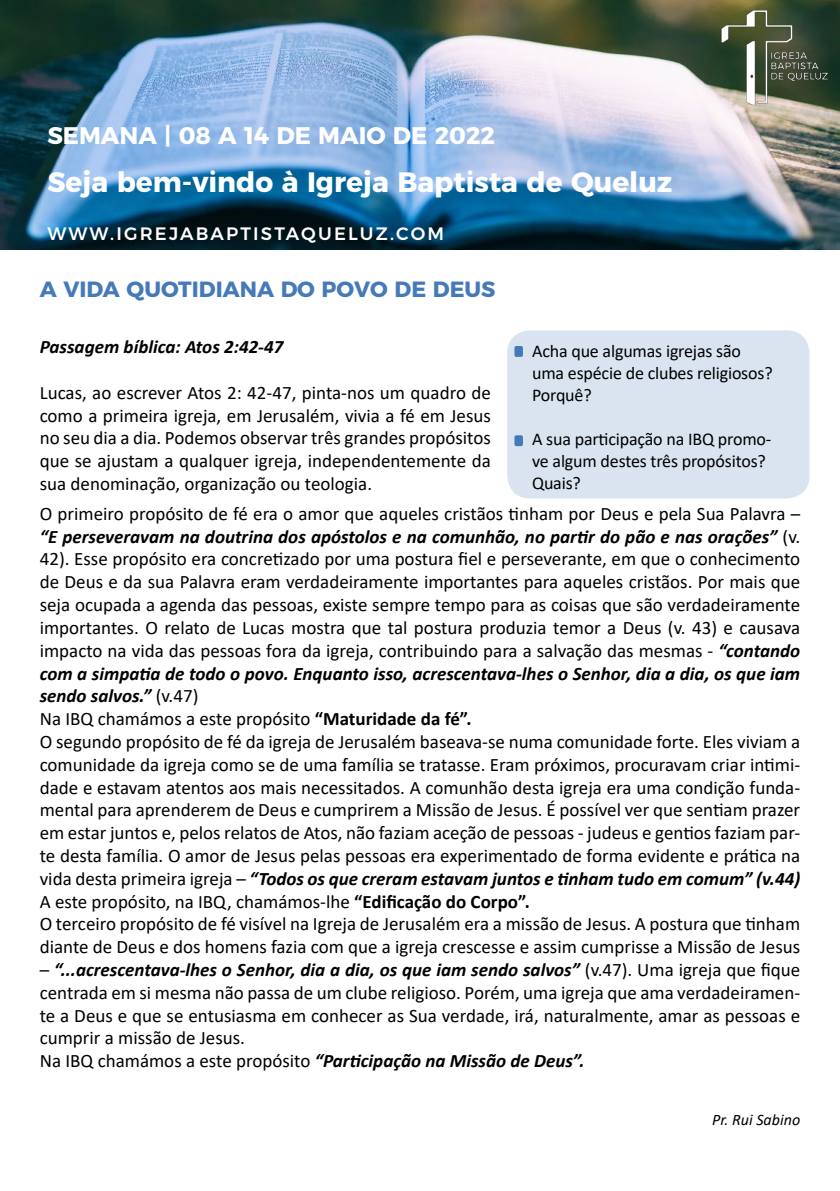
<style>
.page{position:relative;width:840px;height:1191px;background:#fff}
.page>*{position:absolute;margin:0;border:0;box-sizing:border-box;transform-origin:0 0}
.t1{font:700 28px "Montserrat";color:#fff}
.t2{font:700 24px "Montserrat";color:#fff}
.t3{font:700 22px "Montserrat";color:#457ab8}
.t4{font:19px/22.8px "Calibri";color:#000}
.t5{font:italic 700 19px "Calibri";color:#000}
.t6{font:18px/22px "Calibri";letter-spacing:-.01em;color:#000}
.t7{font:500 18px "Montserrat";letter-spacing:.12em;color:#fff}
.t8{font:italic 16px "Calibri";color:#000}
.s1{font-weight:700;font-style:italic}
.s2{font-weight:700}
</style>
<div class="page">
<img style="left:0;top:0;width:839px;height:250px">
<div style="left:506px;top:329px;width:304px;height:170px;background:#dae4f1;border-radius:24px"></div>
<div style="left:505px;top:328px;width:306px;height:172px;border:2px solid #fff;border-radius:24px"></div>
<div style="left:514px;top:435px;width:8px;height:11px;background:#457ab8;border-radius:2px"></div>
<div style="left:514px;top:346px;width:8px;height:11px;background:#457ab8;border-radius:2px"></div>
<img style="left:714px;top:6px;width:125px;height:103px">
<p class="t2" style="left:47px;top:116px;width:449px">semana | 08 a 14 de maio de 2022</p>
<h1 class="t1" style="left:47px;top:159px;width:626px">Seja bem-vindo à Igreja Baptista de Queluz</h1>
<p class="t7" style="left:47px;top:219px;width:398px">WWW.IGREJABAPTISTAQUELUZ.COM</p>
<p class="t3" style="left:40px;top:271px;width:54px">A VIDA</p>
<p class="t3" style="left:126px;top:271px;width:80px">QUOTIDIANA</p>
<p class="t3" style="left:280px;top:271px;width:215px">DO POVO DE DEUS</p>
<p class="t5" style="left:40px;top:333px;width:245px">Passagem bíblica: Atos 2:42-47</p>
<p class="t4" style="left:40px;top:380px;width:452px;text-align:justify">Lucas, ao escrever Atos 2: 42-47, pinta-nos um quadro de como a primeira igreja, em Jerusalém, vivia a fé em Jesus no seu dia a dia. Podemos observar três grandes propósitos que se ajustam a qualquer igreja, independentemente da sua denominação, organização ou teologia.</p>
<p class="t4" style="left:40px;top:501px;width:761px">O primeiro propósito de fé era o amor que aqueles cristãos tinham por Deus e pela Sua Palavra – <span class="s1">“E perseveravam na doutrina dos apóstolos e na comunhão, no partir do pão e nas orações”</span> (v.<br>42). Esse propósito era concretizado por uma postura fiel e perseverante, em que o conhecimento de Deus e da sua Palavra eram verdadeiramente importantes para aqueles cristãos. Por mais que seja ocupada a agenda das pessoas, existe sempre tempo para as coisas que são verdadeiramente importantes. O relato de Lucas mostra que tal postura produzia temor a Deus (v. 43) e causava impacto na vida das pessoas fora da igreja, contribuindo para a salvação das mesmas - <span class="s1">“contando com a simpatia de todo o povo. Enquanto isso, acrescentava-lhes o Senhor, dia a dia, os que iam sendo salvos.”</span> (v.47)<br>Na IBQ chamámos a este propósito <span class="s2">“Maturidade da fé”.<br></span>O segundo propósito de fé da igreja de Jerusalém baseava-se numa comunidade forte. Eles viviam a comunidade da igreja como se de uma família se tratasse. Eram próximos, procuravam criar intimi&shy;dade e estavam atentos aos mais necessitados. A comunhão desta igreja era uma condição funda&shy;mental para aprenderem de Deus e cumprirem a Missão de Jesus. É possível ver que sentiam prazer em estar juntos e, pelos relatos de Atos, não faziam aceção de pessoas - judeus e gentios faziam par&shy;te desta família. O amor de Jesus pelas pessoas era experimentado de forma evidente e prática na vida desta primeira igreja – <span class="s1">“Todos os que creram estavam juntos e tinham tudo em comum” (v.44)<br></span>A este propósito, na IBQ, chamámos-lhe <span class="s2">“Edificação do Corpo”.<br></span>O terceiro propósito de fé visível na Igreja de Jerusalém era a missão de Jesus. A postura que tinham diante de Deus e dos homens fazia com que a igreja crescesse e assim cumprisse a Missão de Jesus</p>
<p class="t4" style="left:40px;top:957px;width:761px">– <span class="s1">“...acrescentava-lhes o Senhor, dia a dia, os que iam sendo salvos”</span> (v.47). Uma igreja que fique centrada em si mesma não passa de um clube religioso. Porém, uma igreja que ama verdadeiramen&shy;te a Deus e que se entusiasma em conhecer as Sua verdade, irá, naturalmente, amar as pessoas e cumprir a missão de Jesus.<br>Na IBQ chamámos a este propósito <span class="s1">“Participação na Missão de Deus”.</span></p>
<p class="t6" style="left:531px;top:339px;width:242px">Acha que algumas igrejas são uma espécie de clubes religiosos?<br>Porquê?</p>
<p class="t6" style="left:531px;top:427px;width:241px">A sua participação na IBQ promo&shy;ve algum destes três propósitos?<br>Quais?</p>
<p class="t8" style="left:711px;top:1108px;width:90px">Pr. Rui Sabino</p>
</div>
